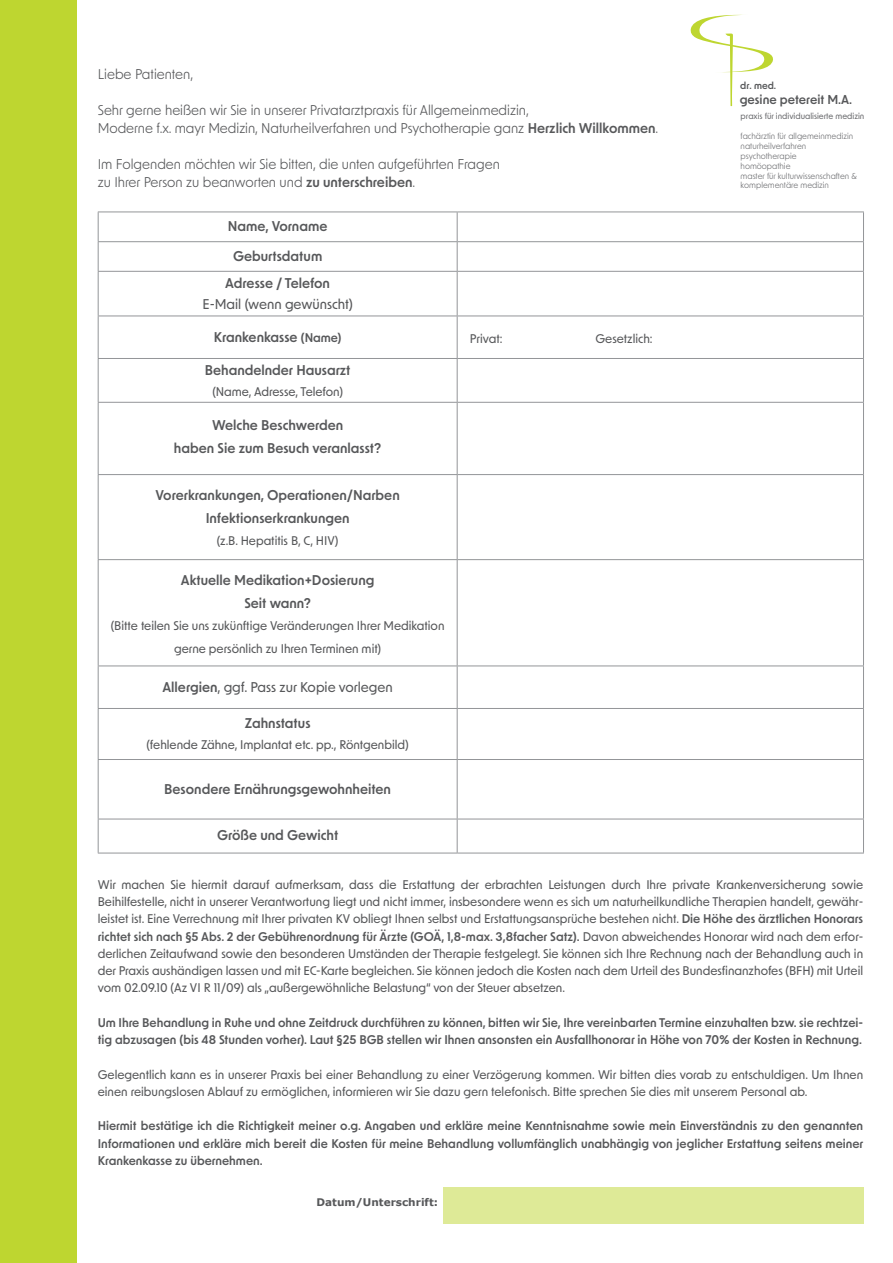
<style>
.page{position:relative;width:893px;height:1263px;background:#fff}
.page>*{position:absolute;margin:0;border:0;box-sizing:border-box;transform-origin:0 0}
.t1{font:600 13.5px/22.5px "New Order";color:#57585a;text-align:center}
.t2{font:13.5px/18px "New Order";color:#57585a}
.t3{font:500 13.5px "New Order";color:#57585a}
.t4{font:600 12.3px "New Order";color:#57585a}
.t5{font:500 12px/17.2px "New Order";color:#57585a;text-align:justify}
.t6{font:600 12px/17.2px "New Order";color:#57585a}
.t7{font:700 10.5px "Verdana";color:#57585a}
.t8{font:600 9.6px "New Order";color:#57585a}
.t9{font:8.25px/9.9px "New Order";color:#6c6d70}
.t10{font:500 8.25px "New Order";color:#6c6d70}
.s1{font-weight:600}
.s2{font-size:12px}
</style>
<div class="page">
<div style="left:443px;top:1187px;width:421px;height:36px;background:#deea97"></div>
<div style="left:0;top:0;width:77px;height:1263px;background:#bed630"></div>
<hr style="left:98px;top:212px;width:359px;height:1px;background:#939598">
<hr style="left:457px;top:212px;width:407px;height:1px;background:#939598">
<hr style="left:98px;top:241px;width:359px;height:1px;background:#939598">
<svg style="left:98px;top:212px;width:1px;height:59px"></svg>
<hr style="left:457px;top:241px;width:407px;height:1px;background:#939598">
<svg style="left:457px;top:212px;width:1px;height:59px"></svg>
<svg style="left:863px;top:212px;width:1px;height:59px"></svg>
<hr style="left:98px;top:271px;width:359px;height:1px;background:#939598">
<hr style="left:98px;top:272px;width:1px;height:44px;background:#939598">
<hr style="left:457px;top:271px;width:407px;height:1px;background:#939598">
<hr style="left:457px;top:272px;width:1px;height:44px;background:#939598">
<hr style="left:863px;top:272px;width:1px;height:44px;background:#939598">
<hr style="left:98px;top:316px;width:359px;height:1px;background:#939598">
<hr style="left:98px;top:316px;width:1px;height:42px;background:#939598">
<hr style="left:457px;top:316px;width:407px;height:1px;background:#939598">
<hr style="left:457px;top:316px;width:1px;height:42px;background:#939598">
<hr style="left:863px;top:316px;width:1px;height:42px;background:#939598">
<hr style="left:98px;top:358px;width:359px;height:1px;background:#939598">
<hr style="left:98px;top:359px;width:1px;height:43px;background:#939598">
<hr style="left:457px;top:358px;width:407px;height:1px;background:#939598">
<hr style="left:457px;top:359px;width:1px;height:43px;background:#939598">
<hr style="left:863px;top:359px;width:1px;height:43px;background:#939598">
<hr style="left:98px;top:402px;width:359px;height:1px;background:#939598">
<hr style="left:98px;top:403px;width:1px;height:71px;background:#939598">
<hr style="left:457px;top:402px;width:407px;height:1px;background:#939598">
<hr style="left:457px;top:403px;width:1px;height:71px;background:#939598">
<hr style="left:863px;top:403px;width:1px;height:71px;background:#939598">
<hr style="left:98px;top:474px;width:359px;height:1px;background:#939598">
<hr style="left:98px;top:475px;width:1px;height:84px;background:#939598">
<hr style="left:457px;top:474px;width:407px;height:1px;background:#939598">
<hr style="left:457px;top:475px;width:1px;height:84px;background:#939598">
<hr style="left:863px;top:475px;width:1px;height:84px;background:#939598">
<hr style="left:98px;top:559px;width:359px;height:1px;background:#939598">
<hr style="left:98px;top:560px;width:1px;height:105px;background:#939598">
<hr style="left:457px;top:559px;width:407px;height:1px;background:#939598">
<hr style="left:457px;top:560px;width:1px;height:105px;background:#939598">
<hr style="left:863px;top:560px;width:1px;height:105px;background:#939598">
<hr style="left:98px;top:665px;width:359px;height:1px;background:#939598">
<hr style="left:98px;top:666px;width:1px;height:42px;background:#939598">
<hr style="left:457px;top:665px;width:407px;height:1px;background:#939598">
<hr style="left:457px;top:666px;width:1px;height:42px;background:#939598">
<hr style="left:863px;top:666px;width:1px;height:42px;background:#939598">
<hr style="left:98px;top:708px;width:359px;height:1px;background:#939598">
<hr style="left:98px;top:709px;width:1px;height:50px;background:#939598">
<hr style="left:457px;top:708px;width:407px;height:1px;background:#939598">
<hr style="left:457px;top:709px;width:1px;height:50px;background:#939598">
<hr style="left:863px;top:709px;width:1px;height:50px;background:#939598">
<hr style="left:98px;top:759px;width:359px;height:1px;background:#939598">
<hr style="left:98px;top:760px;width:1px;height:59px;background:#939598">
<hr style="left:457px;top:759px;width:407px;height:1px;background:#939598">
<hr style="left:457px;top:760px;width:1px;height:59px;background:#939598">
<hr style="left:863px;top:760px;width:1px;height:59px;background:#939598">
<hr style="left:98px;top:819px;width:359px;height:1px;background:#939598">
<hr style="left:98px;top:819px;width:1px;height:34px;background:#939598">
<hr style="left:457px;top:819px;width:407px;height:1px;background:#939598">
<hr style="left:457px;top:819px;width:1px;height:34px;background:#939598">
<hr style="left:863px;top:819px;width:1px;height:34px;background:#939598">
<hr style="left:98px;top:853px;width:359px;height:1px;background:#939598">
<hr style="left:457px;top:853px;width:407px;height:1px;background:#939598">
<svg style="left:691px;top:15px;width:82px;height:91px"></svg>
<p class="t2" style="left:98px;top:64px;width:97px">Liebe Patienten,</p>
<p class="t2" style="left:98px;top:100px;width:562px">Sehr gerne heißen wir Sie in unserer Privatarztpraxis für Allgemeinmedizin,<br>Moderne f.x. mayr Medizin, Naturheilverfahren und Psychotherapie ganz <span class="s1">Herzlich Willkommen</span>.</p>
<p class="t2" style="left:98px;top:154px;width:404px">Im Folgenden möchten wir Sie bitten, die unten aufgeführten Fragen zu Ihrer Person zu beanworten und <span class="s1">zu unterschreiben</span>.</p>
<p class="t1" style="left:228px;top:214px;width:101px">Name, Vorname</p>
<p class="t1" style="left:225px;top:242px;width:106px;line-height:27px">Geburtsdatum<br>Adresse / Telefon</p>
<p class="t3" style="left:203px;top:295px;width:152px">E-Mail (wenn gewünscht)</p>
<p class="t1" style="left:214px;top:325px;width:129px">Krankenkasse <span class="s2">(Name)</span></p>
<p class="t5" style="left:470px;top:329px;width:34px">Privat:</p>
<p class="t5" style="left:595px;top:329px;width:59px">Gesetzlich:</p>
<p class="t1" style="left:205px;top:358px;width:147px">Behandelnder Hausarzt</p>
<p class="t5" style="left:212px;top:383px;width:132px">(Name, Adresse, Telefon)</p>
<p class="t1" style="left:174px;top:413px;width:209px">Welche Beschwerden<br>haben Sie zum Besuch veranlasst?</p>
<p class="t1" style="left:156px;top:483px;width:246px">Vorerkrankungen, Operationen/Narben<br>Infektionserkrankungen</p>
<p class="t5" style="left:217px;top:532px;width:123px">(z.B. Hepatitis B, C, HIV)</p>
<p class="t1" style="left:181px;top:568px;width:195px">Aktuelle Medikation+Dosierung<br>Seit wann?</p>
<p class="t5" style="left:111px;top:614px;width:335px;line-height:22.5px;text-align:center">(Bitte teilen Sie uns zukünftige Veränderungen Ihrer Medikation gerne persönlich zu Ihren Terminen mit)</p>
<p class="t3" style="left:162px;top:678px;width:232px"><span class="s1">Allergien</span>, ggf. Pass zur Kopie vorlegen</p>
<p class="t1" style="left:245px;top:711px;width:67px">Zahnstatus</p>
<p class="t5" style="left:147px;top:735px;width:264px">(fehlende Zähne, Implantat etc. pp., Röntgenbild)</p>
<p class="t1" style="left:164px;top:777px;width:228px">Besondere Ernährungsgewohnheiten</p>
<p class="t1" style="left:217px;top:824px;width:123px">Größe und Gewicht</p>
<p class="t8" style="left:740px;top:79px;width:37px">dr. med.</p>
<p class="t4" style="left:740px;top:92px;width:114px">gesine petereit M.A.</p>
<p class="t10" style="left:741px;top:111px;width:125px">praxis für individualisierte medizin</p>
<p class="t9" style="left:741px;top:131px;width:118px">fachärztin für allgemeinmedizin naturheilverfahren psychotherapie<br>homöopathie<br>master für kulturwissenschaften &amp; komplementäre medizin</p>
<p class="t5" style="left:98px;top:875px;width:767px">Wir machen Sie hiermit darauf aufmerksam, dass die Erstattung der erbrachten Leistungen durch Ihre private Krankenversicherung sowie Beihilfestelle, nicht in unserer Verantwortung liegt und nicht immer, insbesondere wenn es sich um naturheilkundliche Therapien handelt, gewähr&shy;leistet ist. Eine Verrechnung mit Ihrer privaten KV obliegt Ihnen selbst und Erstattungsansprüche bestehen nicht. <span class="s1">Die Höhe des ärztlichen Honorars richtet sich nach §5 Abs. 2 der Gebührenordnung für Ärzte (GOÄ, 1,8-max. 3,8facher Satz).</span> Davon abweichendes Honorar wird nach dem erfor&shy;derlichen Zeitaufwand sowie den besonderen Umständen der Therapie festgelegt. Sie können sich Ihre Rechnung nach der Behandlung auch in der Praxis aushändigen lassen und mit EC-Karte begleichen. Sie können jedoch die Kosten nach dem Urteil des Bundesfinanzhofes (BFH) mit Urteil vom 02.09.10 (Az VI R 11/09) als „außergewöhnliche Belastung“ von der Steuer absetzen.</p>
<p class="t6" style="left:98px;top:1013px;width:767px">Um Ihre Behandlung in Ruhe und ohne Zeitdruck durchführen zu können, bitten wir Sie, Ihre vereinbarten Termine einzuhalten bzw. sie rechtzei&shy;tig abzusagen (bis 48 Stunden vorher). Laut §25 BGB stellen wir Ihnen ansonsten ein Ausfallhonorar in Höhe von 70% der Kosten in Rechnung.</p>
<p class="t5" style="left:98px;top:1065px;width:767px">Gelegentlich kann es in unserer Praxis bei einer Behandlung zu einer Verzögerung kommen. Wir bitten dies vorab zu entschuldigen. Um Ihnen einen reibungslosen Ablauf zu ermöglichen, informieren wir Sie dazu gern telefonisch. Bitte sprechen Sie dies mit unserem Personal ab.</p>
<p class="t6" style="left:98px;top:1117px;width:767px;text-align:justify">Hiermit bestätige ich die Richtigkeit meiner o.g. Angaben und erkläre meine Kenntnisnahme sowie mein Einverständnis zu den genannten Informationen und erkläre mich bereit die Kosten für meine Behandlung vollumfänglich unabhängig von jeglicher Erstattung seitens meiner Krankenkasse zu übernehmen.</p>
<p class="t7" style="left:317px;top:1195px;width:123px">Datum/Unterschrift:</p>
</div>
